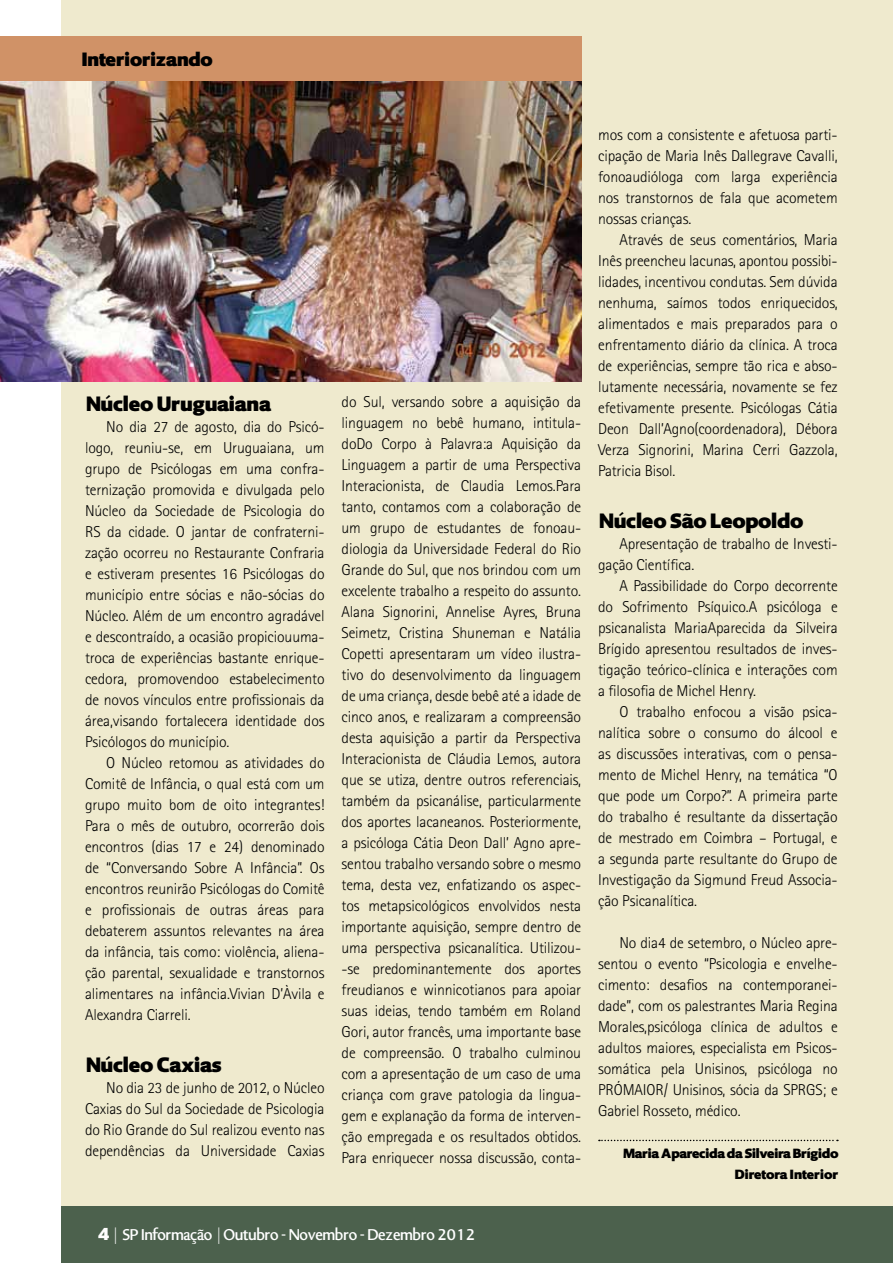
<style>
.page{position:relative;width:893px;height:1263px;background:#fff}
.page>*{position:absolute;margin:0;border:0;box-sizing:border-box;transform-origin:0 0}
.t1{font:700 21px "Bengasi";color:#000}
.t2{font:700 19.5px "Bengasi";color:#000}
.t3{font:18px "Bengasi";color:#fff}
.t4{font:300 15.75px/21px "Rotis Sans Serif";letter-spacing:-.01em;color:#000;text-align:justify}
.t5{font:700 13.5px/21px "Bengasi";letter-spacing:-.01em;color:#000;text-align:right}
.s1{font-weight:700}
</style>
<div class="page">
<div style="left:62px;top:0;width:831px;height:1206px;background:#efeace"></div>
<div style="left:62px;top:1206px;width:831px;height:57px;background:#4c614d"></div>
<div style="left:0;top:36px;width:581px;height:46px;background:#d09267"></div>
<svg style="left:599px;top:1140px;width:239px;height:1px"></svg>
<img style="left:0;top:82px;width:581px;height:300px">
<p class="t2" style="left:81px;top:48px;width:132px">Interiorizando</p>
<h1 class="t1" style="left:85px;top:391px;width:186px">Núcleo Uruguaiana</h1>
<p class="t4" style="left:85px;top:416px;width:241px;text-indent:21px">No dia 27 de agosto, dia do Psicó&shy;logo, reuniu-se, em Uruguaiana, um grupo de Psicólogas em uma confra&shy;ternização promovida e divulgada pelo Núcleo da Sociedade de Psicologia do RS da cidade. O jantar de confraterni&shy;zação ocorreu no Restaurante Confraria e estiveram presentes 16 Psicólogas do município entre sócias e não-sócias do Núcleo. Além de um encontro agradável e descontraído, a ocasião propiciouuma&shy;troca de experiências bastante enrique&shy;cedora, promovendoo estabelecimento de novos vínculos entre profissionais da área,visando fortalecera identidade dos Psicólogos do município.</p>
<p class="t4" style="left:85px;top:752px;width:241px;text-indent:21px">O Núcleo retomou as atividades do Comitê de Infância, o qual está com um grupo muito bom de oito integrantes!<br>Para o mês de outubro, ocorrerão dois encontros (dias 17 e 24) denominado de “Conversando Sobre A Infância”. Os encontros reunirão Psicólogas do Comitê e profissionais de outras áreas para debaterem assuntos relevantes na área da infância, tais como: violência, aliena&shy;ção parental, sexualidade e transtornos alimentares na infância.Vivian D’Àvila e Alexandra Ciarreli.</p>
<h1 class="t1" style="left:85px;top:1052px;width:137px">Núcleo Caxias</h1>
<p class="t4" style="left:85px;top:1077px;width:241px;text-indent:21px">No dia 23 de junho de 2012, o Núcleo Caxias do Sul da Sociedade de Psicologia do Rio Grande do Sul realizou evento nas dependências da Universidade Caxias</p>
<p class="t4" style="left:342px;top:391px;width:241px">do Sul, versando sobre a aquisição da linguagem no bebê humano, intitula&shy;doDo Corpo à Palavra:a Aquisição da Linguagem a partir de uma Perspectiva Interacionista, de Claudia Lemos.Para tanto, contamos com a colaboração de um grupo de estudantes de fonoau&shy;diologia da Universidade Federal do Rio Grande do Sul, que nos brindou com um excelente trabalho a respeito do assunto.<br>Alana Signorini, Annelise Ayres, Bruna Seimetz, Cristina Shuneman e Natália Copetti apresentaram um vídeo ilustra&shy;tivo do desenvolvimento da linguagem de uma criança, desde bebê até a idade de cinco anos, e realizaram a compreensão desta aquisição a partir da Perspectiva Interacionista de Cláudia Lemos, autora que se utiza, dentre outros referenciais, também da psicanálise, particularmente dos aportes lacaneanos. Posteriormente, a psicóloga Cátia Deon Dall’ Agno apre&shy;sentou trabalho versando sobre o mesmo tema, desta vez, enfatizando os aspec&shy;tos metapsicológicos envolvidos nesta importante aquisição, sempre dentro de uma perspectiva psicanalítica. Utilizou--se predominantemente dos aportes freudianos e winnicotianos para apoiar suas ideias, tendo também em Roland Gori, autor francês, uma importante base de compreensão. O trabalho culminou com a apresentação de um caso de uma criança com grave patologia da lingua&shy;gem e explanação da forma de interven&shy;ção empregada e os resultados obtidos.<br>Para enriquecer nossa discussão, conta-</p>
<p class="t4" style="left:598px;top:124px;width:241px">mos com a consistente e afetuosa parti&shy;cipação de Maria Inês Dallegrave Cavalli, fonoaudióloga com larga experiência nos transtornos de fala que acometem nossas crianças.</p>
<p class="t4" style="left:598px;top:229px;width:241px;text-indent:21px">Através de seus comentários, Maria Inês preencheu lacunas, apontou possibi&shy;lidades, incentivou condutas. Sem dúvida nenhuma, saímos todos enriquecidos, alimentados e mais preparados para o enfrentamento diário da clínica. A troca de experiências, sempre tão rica e abso&shy;lutamente necessária, novamente se fez efetivamente presente. Psicólogas Cátia Deon Dall’Agno(coordenadora), Débora Verza Signorini, Marina Cerri Gazzola, Patricia Bisol.</p>
<h1 class="t1" style="left:598px;top:508px;width:205px">Núcleo São Leopoldo</h1>
<p class="t4" style="left:598px;top:533px;width:241px;text-indent:21px">Apresentação de trabalho de Investi&shy;gação Científica.</p>
<p class="t4" style="left:598px;top:575px;width:241px;text-indent:21px">A Passibilidade do Corpo decorrente do Sofrimento Psíquico.A psicóloga e psicanalista MariaAparecida da Silveira Brígido apresentou resultados de inves&shy;tigação teórico-clínica e interações com a filosofia de Michel Henry.</p>
<p class="t4" style="left:598px;top:701px;width:241px;text-indent:21px">O trabalho enfocou a visão psica&shy;nalítica sobre o consumo do álcool e as discussões interativas, com o pensa&shy;mento de Michel Henry, na temática “O que pode um Corpo?”. A primeira parte do trabalho é resultante da dissertação de mestrado em Coimbra – Portugal, e a segunda parte resultante do Grupo de Investigação da Sigmund Freud Associa&shy;ção Psicanalítica.</p>
<p class="t4" style="left:598px;top:932px;width:241px;text-indent:21px">No dia4 de setembro, o Núcleo apre&shy;sentou o evento “Psicologia e envelhe&shy;cimento: desafios na contemporanei&shy;dade”, com os palestrantes Maria Regina Morales,psicóloga clínica de adultos e adultos maiores, especialista em Psicos&shy;somática pela Unisinos, psicóloga no PRÓMAIOR/ Unisinos, sócia da SPRGS; e Gabriel Rosseto, médico.</p>
<p class="t5" style="left:622px;top:1143px;width:217px">Maria Aparecida da Silveira Brígido<br>Diretora Interior</p>
<p class="t3" style="left:97px;top:1225px;width:380px"><span class="s1">4</span> | SP Informação | Outubro - Novembro - Dezembro 2012</p>
</div>
